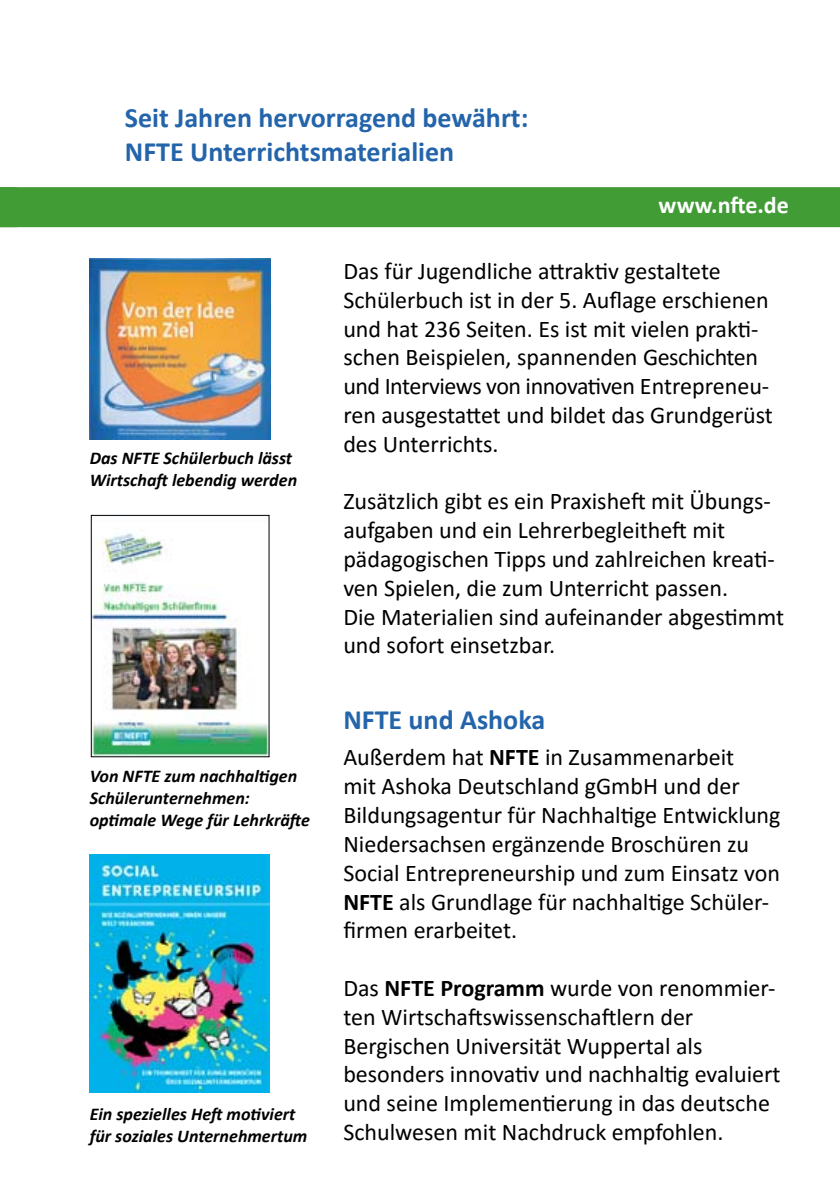
<style>
.page{position:relative;width:840px;height:1191px;background:#fff}
.page>*{position:absolute;margin:0;border:0;box-sizing:border-box;transform-origin:0 0}
.t1{font:700 28px/33.6px "Calibri";color:#2364aa}
.t2{font:24px/28.8px "Calibri";color:#000}
.t3{font:700 24px "Calibri";letter-spacing:.005em;color:#fff}
.t4{font:italic 700 18px/21.6px "Calibri";color:#000}
.s1{font-weight:700}
</style>
<div class="page">
<img style="left:90px;top:259px;width:180px;height:180px">
<img style="left:90px;top:854px;width:179px;height:238px">
<img style="left:93px;top:531px;width:174px;height:224px">
<div style="left:91px;top:515px;width:178px;height:242px;border:1px solid #000"></div>
<div style="left:0;top:187px;width:839px;height:40px;background:#419c35"></div>
<p class="t1" style="left:125px;top:100px;width:405px">Seit Jahren hervorragend bewährt:<br>NFTE Unterrichtsmaterialien</p>
<p class="t3" style="left:658px;top:188px;width:132px">www.nfte.de</p>
<p class="t4" style="left:90px;top:446px;width:209px">Das NFTE Schülerbuch lässt<br>Wirtschaft lebendig werden</p>
<p class="t4" style="left:90px;top:765px;width:222px">Von NFTE zum nachhaltigen<br>Schülerunternehmen: optimale Wege für Lehrkräfte</p>
<p class="t4" style="left:90px;top:1102px;width:219px">Ein spezielles Heft motiviert für soziales Unternehmertum</p>
<p class="t2" style="left:343px;top:256px;width:431px">Das für Jugendliche attraktiv gestaltete Schülerbuch ist in der 5. Auflage erschienen und hat 236 Seiten. Es ist mit vielen prakti&shy;schen Beispielen, spannenden Geschichten und Interviews von innovativen Entrepreneu&shy;ren ausgestattet und bildet das Grundgerüst des Unterrichts.</p>
<p class="t2" style="left:343px;top:486px;width:442px">Zusätzlich gibt es ein Praxisheft mit Übungs&shy;aufgaben und ein Lehrerbegleitheft mit pädagogischen Tipps und zahlreichen kreati&shy;ven Spielen, die zum Unterricht passen.<br>Die Materialien sind aufeinander abgestimmt und sofort einsetzbar.</p>
<p class="t1" style="left:343px;top:702px;width:203px">NFTE und Ashoka</p>
<p class="t2" style="left:343px;top:742px;width:438px">Außerdem hat <span class="s1">NFTE</span> in Zusammenarbeit<br>mit Ashoka Deutschland gGmbH und der Bildungsagentur für Nachhaltige Entwicklung Niedersachsen ergänzende Broschüren zu Social Entrepreneurship und zum Einsatz von <span class="s1">NFTE</span> als Grundlage für nachhaltige Schüler&shy;firmen erarbeitet.</p>
<p class="t2" style="left:343px;top:973px;width:438px">Das <span class="s1">NFTE Programm</span> wurde von renommier&shy;ten Wirtschaftswissenschaftlern der Bergischen Universität Wuppertal als besonders innovativ und nachhaltig evaluiert und seine Implementierung in das deutsche Schulwesen mit Nachdruck empfohlen.</p>
</div>
